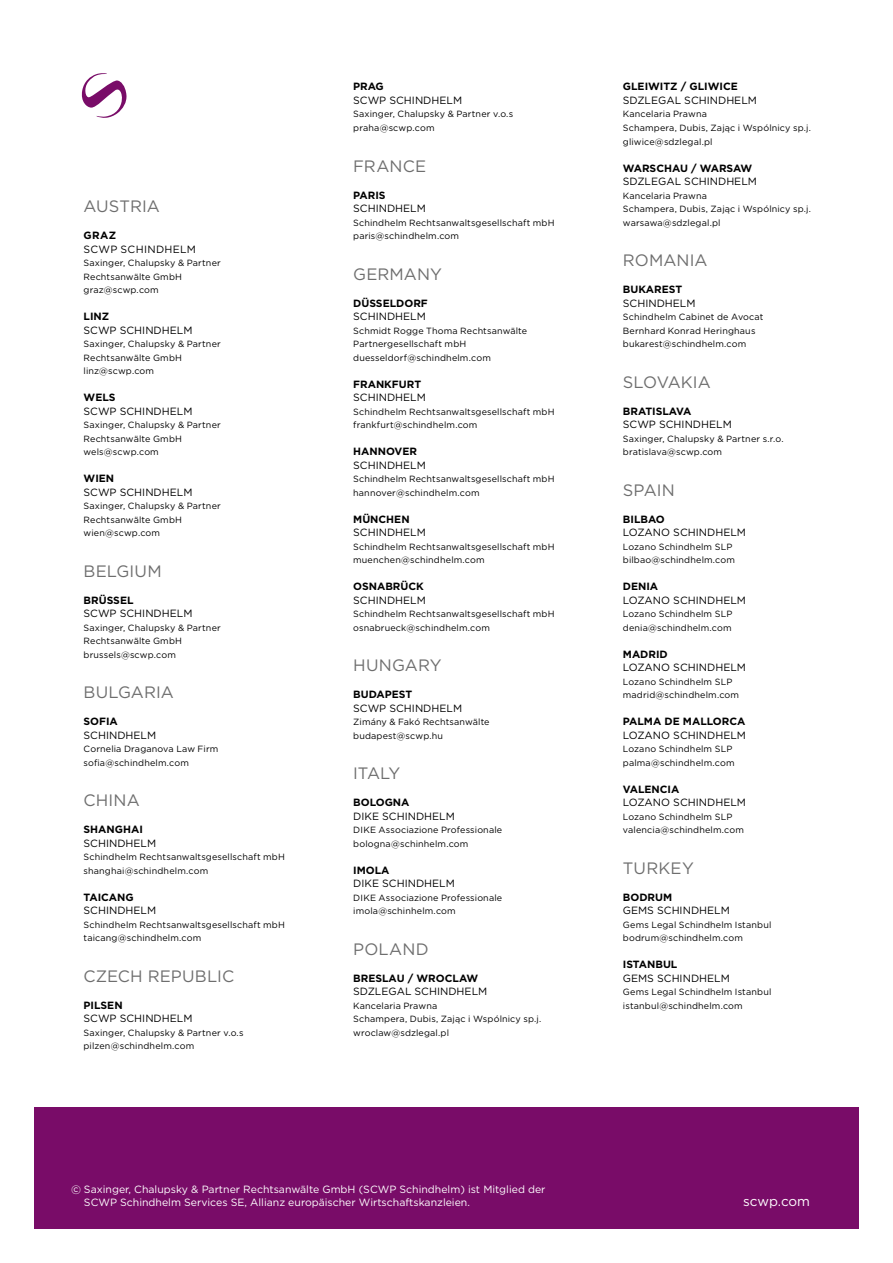
<style>
.page{position:relative;width:893px;height:1263px;background:#fff}
.page>*{position:absolute;margin:0;border:0;box-sizing:border-box;transform-origin:0 0}
.t1{font:16.5px "Gotham";letter-spacing:.005em;color:#6e6e6e}
.t2{font:13.5px "Gotham";color:#fff}
.t3{font:12.15px "Gotham";color:#fff}
.t4{font:10.5px "Gotham";color:#000}
.t5{font:700 10.5px "Gotham";color:#000}
.t6{font:10.5px/12.6px "Gotham";color:#fff}
.t7{font:10.5px "Gotham";letter-spacing:.03em;color:#000}
.t8{font:9px/13.5px "Gotham";letter-spacing:.015em;color:#000}
</style>
<div class="page">
<svg style="left:82px;top:73px;width:44px;height:45px"></svg>
<div style="left:34px;top:1107px;width:825px;height:122px;background:#790c68"></div>
<h1 class="t1" style="left:84px;top:196px;width:78px">AUSTRIA</h1>
<p class="t5" style="left:84px;top:228px;width:34px">GRAZ</p>
<p class="t7" style="left:84px;top:242px;width:114px">SCWP SCHINDHELM</p>
<p class="t8" style="left:84px;top:256px;width:139px">Saxinger, Chalupsky &amp; Partner<br>Rechtsanwälte GmbH graz@scwp.com</p>
<p class="t5" style="left:84px;top:309px;width:27px">LINZ</p>
<p class="t4" style="left:84px;top:323px;width:110px">SCWP SCHINDHELM</p>
<p class="t8" style="left:84px;top:337px;width:139px">Saxinger, Chalupsky &amp; Partner<br>Rechtsanwälte GmbH linz@scwp.com</p>
<p class="t5" style="left:84px;top:390px;width:34px">WELS</p>
<p class="t4" style="left:84px;top:404px;width:110px">SCWP SCHINDHELM</p>
<p class="t8" style="left:84px;top:418px;width:139px">Saxinger, Chalupsky &amp; Partner<br>Rechtsanwälte GmbH wels@scwp.com</p>
<p class="t5" style="left:84px;top:471px;width:32px">WIEN</p>
<p class="t4" style="left:84px;top:485px;width:110px">SCWP SCHINDHELM</p>
<p class="t8" style="left:84px;top:499px;width:139px">Saxinger, Chalupsky &amp; Partner<br>Rechtsanwälte GmbH wien@scwp.com</p>
<h1 class="t1" style="left:84px;top:560px;width:80px">BELGIUM</h1>
<p class="t5" style="left:84px;top:593px;width:51px">BRÜSSEL</p>
<p class="t4" style="left:84px;top:607px;width:110px">SCWP SCHINDHELM</p>
<p class="t8" style="left:84px;top:620px;width:139px">Saxinger, Chalupsky &amp; Partner<br>Rechtsanwälte GmbH brussels@scwp.com</p>
<h1 class="t1" style="left:84px;top:682px;width:92px">BULGARIA</h1>
<p class="t5" style="left:84px;top:714px;width:36px">SOFIA</p>
<p class="t4" style="left:84px;top:728px;width:74px">SCHINDHELM</p>
<p class="t8" style="left:84px;top:742px;width:136px">Cornelia Draganova Law Firm sofia@schindhelm.com</p>
<h1 class="t1" style="left:84px;top:790px;width:58px">CHINA</h1>
<p class="t5" style="left:84px;top:822px;width:61px">SHANGHAI</p>
<p class="t4" style="left:84px;top:836px;width:74px">SCHINDHELM</p>
<p class="t8" style="left:84px;top:850px;width:203px">Schindhelm Rechtsanwaltsgesellschaft mbH shanghai@schindhelm.com</p>
<p class="t5" style="left:84px;top:890px;width:52px">TAICANG</p>
<p class="t4" style="left:84px;top:904px;width:74px">SCHINDHELM</p>
<p class="t8" style="left:84px;top:917px;width:203px">Schindhelm Rechtsanwaltsgesellschaft mbH taicang@schindhelm.com</p>
<h1 class="t1" style="left:84px;top:965px;width:152px">CZECH REPUBLIC</h1>
<p class="t5" style="left:84px;top:998px;width:41px">PILSEN</p>
<p class="t4" style="left:84px;top:1012px;width:110px">SCWP SCHINDHELM</p>
<p class="t8" style="left:84px;top:1025px;width:162px">Saxinger, Chalupsky &amp; Partner v.o.s pilzen@schindhelm.com</p>
<p class="t5" style="left:353px;top:80px;width:32px">PRAG</p>
<p class="t4" style="left:353px;top:94px;width:110px">SCWP SCHINDHELM</p>
<p class="t8" style="left:353px;top:107px;width:162px">Saxinger, Chalupsky &amp; Partner v.o.s praha@scwp.com</p>
<h1 class="t1" style="left:353px;top:155px;width:74px">FRANCE</h1>
<p class="t5" style="left:353px;top:188px;width:34px">PARIS</p>
<p class="t4" style="left:353px;top:202px;width:74px">SCHINDHELM</p>
<p class="t8" style="left:353px;top:215px;width:203px">Schindhelm Rechtsanwaltsgesellschaft mbH paris@schindhelm.com</p>
<h1 class="t1" style="left:353px;top:263px;width:90px">GERMANY</h1>
<p class="t5" style="left:353px;top:296px;width:76px">DÜSSELDORF</p>
<p class="t4" style="left:353px;top:310px;width:74px">SCHINDHELM</p>
<p class="t8" style="left:353px;top:323px;width:175px">Schmidt Rogge Thoma Rechtsanwälte<br>Partnergesellschaft mbH duesseldorf@schindhelm.com</p>
<p class="t5" style="left:353px;top:377px;width:69px">FRANKFURT</p>
<p class="t4" style="left:353px;top:391px;width:74px">SCHINDHELM</p>
<p class="t8" style="left:353px;top:404px;width:203px">Schindhelm Rechtsanwaltsgesellschaft mbH frankfurt@schindhelm.com</p>
<p class="t5" style="left:353px;top:444px;width:65px">HANNOVER</p>
<p class="t4" style="left:353px;top:458px;width:74px">SCHINDHELM</p>
<p class="t8" style="left:353px;top:472px;width:203px">Schindhelm Rechtsanwaltsgesellschaft mbH hannover@schindhelm.com</p>
<p class="t5" style="left:353px;top:512px;width:58px">MÜNCHEN</p>
<p class="t4" style="left:353px;top:526px;width:74px">SCHINDHELM</p>
<p class="t8" style="left:353px;top:539px;width:203px">Schindhelm Rechtsanwaltsgesellschaft mbH muenchen@schindhelm.com</p>
<p class="t5" style="left:353px;top:579px;width:72px">OSNABRÜCK</p>
<p class="t4" style="left:353px;top:593px;width:74px">SCHINDHELM</p>
<p class="t8" style="left:353px;top:607px;width:203px">Schindhelm Rechtsanwaltsgesellschaft mbH osnabrueck@schindhelm.com</p>
<h1 class="t1" style="left:353px;top:655px;width:90px">HUNGARY</h1>
<p class="t5" style="left:353px;top:687px;width:60px">BUDAPEST</p>
<p class="t4" style="left:353px;top:701px;width:110px">SCWP SCHINDHELM</p>
<p class="t8" style="left:353px;top:715px;width:138px">Zimány &amp; Fakó Rechtsanwälte budapest@scwp.hu</p>
<h1 class="t1" style="left:353px;top:763px;width:49px">ITALY</h1>
<p class="t5" style="left:353px;top:795px;width:58px">BOLOGNA</p>
<p class="t4" style="left:353px;top:809px;width:103px">DIKE SCHINDHELM</p>
<p class="t8" style="left:353px;top:823px;width:150px">DIKE Associazione Professionale bologna@schinhelm.com</p>
<p class="t5" style="left:353px;top:863px;width:38px">IMOLA</p>
<p class="t4" style="left:353px;top:877px;width:103px">DIKE SCHINDHELM</p>
<p class="t8" style="left:353px;top:890px;width:150px">DIKE Associazione Professionale imola@schinhelm.com</p>
<h1 class="t1" style="left:353px;top:938px;width:77px">POLAND</h1>
<p class="t5" style="left:353px;top:971px;width:126px">BRESLAU / WROCLAW</p>
<p class="t4" style="left:353px;top:985px;width:136px">SDZLEGAL SCHINDHELM</p>
<p class="t8" style="left:353px;top:998px;width:190px">Kancelaria Prawna<br>Schampera, Dubis, Zając i Wspólnicy sp.j. wroclaw@sdzlegal.pl</p>
<h3 class="t3" style="left:71px;top:1182px;width:12px">©</h3>
<p class="t6" style="left:84px;top:1183px;width:463px">Saxinger, Chalupsky &amp; Partner Rechtsanwälte GmbH (SCWP Schindhelm) ist Mitglied der<br>SCWP Schindhelm Services SE, Allianz europäischer Wirtschaftskanzleien.</p>
<p class="t5" style="left:623px;top:80px;width:116px">GLEIWITZ / GLIWICE</p>
<p class="t4" style="left:623px;top:94px;width:136px">SDZLEGAL SCHINDHELM</p>
<p class="t8" style="left:623px;top:107px;width:190px">Kancelaria Prawna<br>Schampera, Dubis, Zając i Wspólnicy sp.j. gliwice@sdzlegal.pl</p>
<p class="t5" style="left:623px;top:161px;width:131px">WARSCHAU / WARSAW</p>
<p class="t4" style="left:623px;top:175px;width:136px">SDZLEGAL SCHINDHELM</p>
<p class="t8" style="left:623px;top:188px;width:190px">Kancelaria Prawna<br>Schampera, Dubis, Zając i Wspólnicy sp.j. warsawa@sdzlegal.pl</p>
<h1 class="t1" style="left:623px;top:250px;width:86px">ROMANIA</h1>
<p class="t5" style="left:623px;top:282px;width:61px">BUKAREST</p>
<p class="t4" style="left:623px;top:296px;width:74px">SCHINDHELM</p>
<p class="t8" style="left:623px;top:310px;width:142px">Schindhelm Cabinet de Avocat<br>Bernhard Konrad Heringhaus bukarest@schindhelm.com</p>
<h1 class="t1" style="left:623px;top:371px;width:89px">SLOVAKIA</h1>
<p class="t5" style="left:623px;top:404px;width:70px">BRATISLAVA</p>
<p class="t4" style="left:623px;top:418px;width:110px">SCWP SCHINDHELM</p>
<p class="t8" style="left:623px;top:431px;width:162px">Saxinger, Chalupsky &amp; Partner s.r.o. bratislava@scwp.com</p>
<h1 class="t1" style="left:623px;top:479px;width:53px">SPAIN</h1>
<p class="t5" style="left:623px;top:512px;width:43px">BILBAO</p>
<p class="t4" style="left:623px;top:526px;width:125px">LOZANO SCHINDHELM</p>
<p class="t8" style="left:623px;top:539px;width:114px">Lozano Schindhelm SLP bilbao@schindhelm.com</p>
<p class="t5" style="left:623px;top:579px;width:37px">DENIA</p>
<p class="t4" style="left:623px;top:593px;width:125px">LOZANO SCHINDHELM</p>
<p class="t8" style="left:623px;top:607px;width:111px">Lozano Schindhelm SLP denia@schindhelm.com</p>
<p class="t5" style="left:623px;top:647px;width:46px">MADRID</p>
<p class="t4" style="left:623px;top:661px;width:125px">LOZANO SCHINDHELM</p>
<p class="t8" style="left:623px;top:674px;width:118px">Lozano Schindhelm SLP madrid@schindhelm.com</p>
<p class="t5" style="left:623px;top:714px;width:124px">PALMA DE MALLORCA</p>
<p class="t4" style="left:623px;top:728px;width:125px">LOZANO SCHINDHELM</p>
<p class="t8" style="left:623px;top:742px;width:113px">Lozano Schindhelm SLP palma@schindhelm.com</p>
<p class="t5" style="left:623px;top:782px;width:58px">VALENCIA</p>
<p class="t4" style="left:623px;top:796px;width:125px">LOZANO SCHINDHELM</p>
<p class="t8" style="left:623px;top:809px;width:123px">Lozano Schindhelm SLP valencia@schindhelm.com</p>
<h1 class="t1" style="left:623px;top:857px;width:72px">TURKEY</h1>
<p class="t5" style="left:623px;top:890px;width:51px">BODRUM</p>
<p class="t4" style="left:623px;top:904px;width:108px">GEMS SCHINDHELM</p>
<p class="t8" style="left:623px;top:917px;width:150px">Gems Legal Schindhelm Istanbul bodrum@schindhelm.com</p>
<p class="t5" style="left:623px;top:957px;width:56px">ISTANBUL</p>
<p class="t4" style="left:623px;top:971px;width:108px">GEMS SCHINDHELM</p>
<p class="t8" style="left:623px;top:985px;width:150px">Gems Legal Schindhelm Istanbul istanbul@schindhelm.com</p>
<h2 class="t2" style="left:743px;top:1192px;width:68px">scwp.com</h2>
</div>
